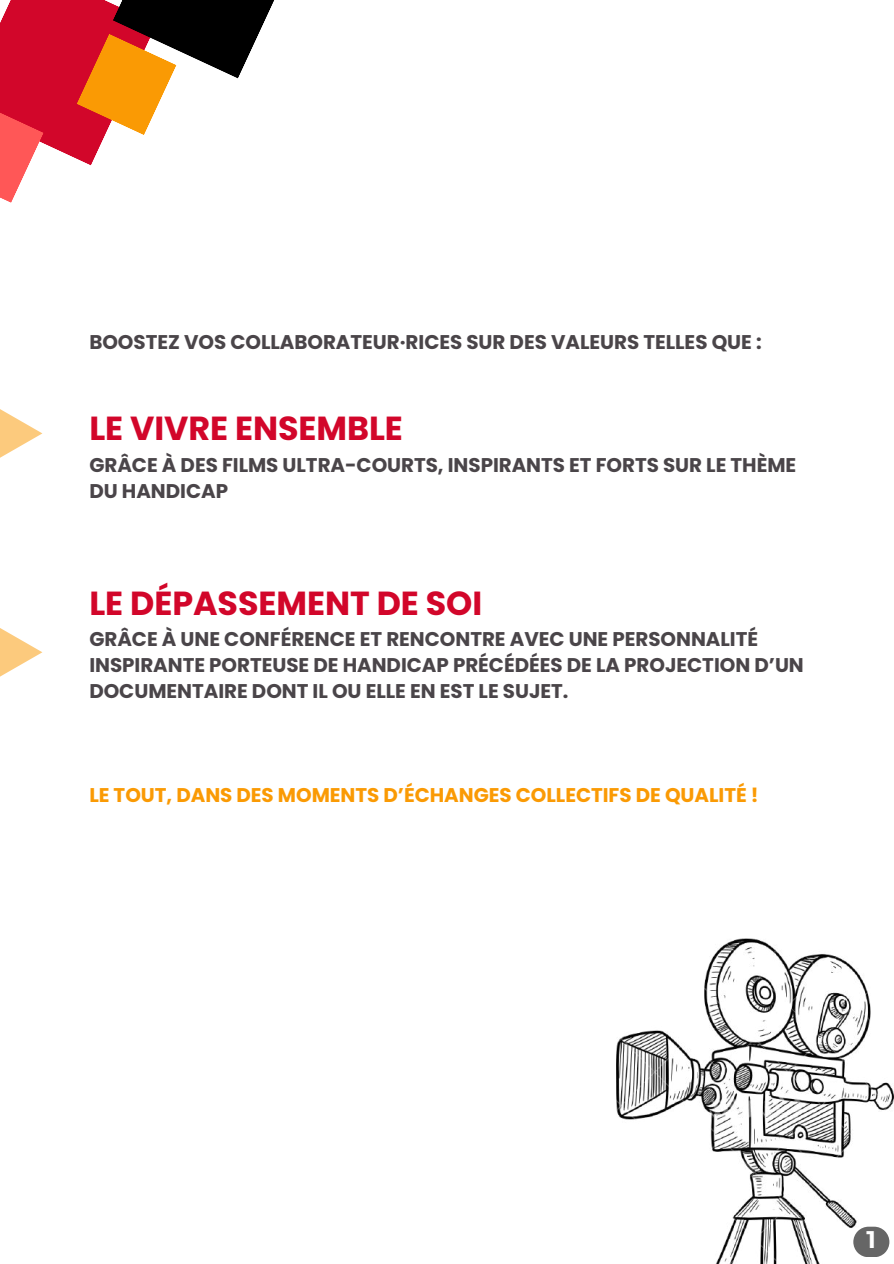
<style>
.page{position:relative;width:894px;height:1264px;background:#fff}
.page>*{position:absolute;margin:0;border:0;box-sizing:border-box;transform-origin:0 0}
.t1{font:700 33.3px "Poppins";color:#d2062a}
.t2{font:700 24px "Montserrat";color:#fff}
.t3{font:700 19.8px/25.8px "Poppins";color:#4a4549}
.t4{font:700 19.8px "Poppins";color:#fa9a04}
</style>
<div class="page">
<img style="left:616px;top:939px;width:277px;height:324px">
<svg style="left:0;top:0;width:274px;height:203px"></svg>
<svg style="left:853px;top:1226px;width:36px;height:31px"></svg>
<svg style="left:0;top:409px;width:42px;height:49px"></svg>
<svg style="left:0;top:628px;width:42px;height:49px"></svg>
<p class="t3" style="left:89px;top:329px;width:673px">BOOSTEZ VOS COLLABORATEUR·RICES SUR DES VALEURS TELLES QUE :</p>
<h1 class="t1" style="left:89px;top:405px;width:315px">LE VIVRE ENSEMBLE</h1>
<p class="t3" style="left:89px;top:452px;width:708px">GRÂCE À DES FILMS ULTRA-COURTS, INSPIRANTS ET FORTS SUR LE THÈME<br>DU HANDICAP</p>
<h1 class="t1" style="left:89px;top:580px;width:394px">LE DÉPASSEMENT DE SOI</h1>
<p class="t3" style="left:89px;top:626px;width:715px">GRÂCE À UNE CONFÉRENCE ET RENCONTRE AVEC UNE PERSONNALITÉ<br>INSPIRANTE PORTEUSE DE HANDICAP PRÉCÉDÉES DE LA PROJECTION D’UN<br>DOCUMENTAIRE DONT IL OU ELLE EN EST LE SUJET.</p>
<p class="t4" style="left:89px;top:780px;width:670px">LE TOUT, DANS DES MOMENTS D’ÉCHANGES COLLECTIFS DE QUALITÉ !</p>
<p class="t2" style="left:866px;top:1224px;width:11px">1</p>
</div>
